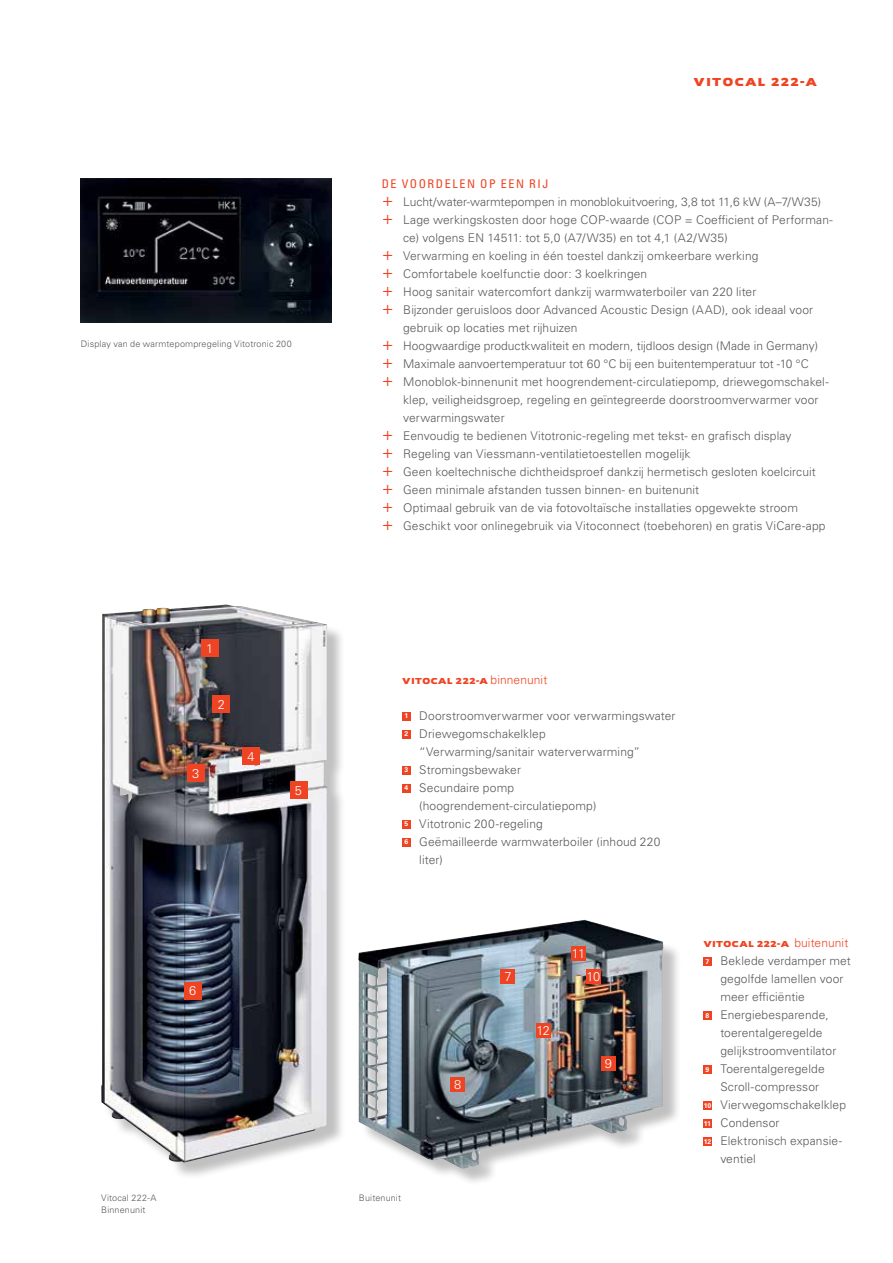
<style>
.page{position:relative;width:893px;height:1263px;background:#fff}
.page>*{position:absolute;margin:0;border:0;box-sizing:border-box;transform-origin:0 0}
.t1{font:300 12.75px "Univers LTCYR 45";color:#fff}
.t2{font:300 12px "Univers LTCYR 45";letter-spacing:.01em;color:#58595b}
.t3{font:300 12px "Univers LTCYR 45";letter-spacing:.01em;color:#58595c}
.t4{font:condensed 12px "Univers LTCYR 57";letter-spacing:.135em;color:#ef4423}
.t5{font:700 12px "Viessmann";letter-spacing:.105em;color:#ef4423}
.t6{font:300 9px/12px "Univers LTCYR 45";letter-spacing:.02em;color:#58595b}
.t7{font:700 9px "Viessmann";letter-spacing:.045em;color:#ef4423}
.s1{font-size:18px;color:#ef4423}
.s2{font-family:"Univers LTCYR 45";font-weight:300;font-size:12px}
.s3{font-family:"Univers LTCYR 65";font-weight:700;font-size:6.75px;color:#fff}
</style>
<div class="page">
<div style="left:361px;top:922px;width:321px;height:265px;background:#000;opacity:.25"></div>
<img style="left:358px;top:920px;width:305px;height:249px">
<div style="left:500px;top:969px;width:15px;height:14px;background:#ef4423"></div>
<img style="left:81px;top:179px;width:251px;height:144px">
<div style="left:450px;top:1077px;width:15px;height:14px;background:#ef4423"></div>
<div style="left:536px;top:1023px;width:15px;height:14px;background:#ef4423"></div>
<div style="left:586px;top:969px;width:15px;height:14px;background:#ef4423"></div>
<div style="left:601px;top:1055px;width:15px;height:15px;background:#ef4423"></div>
<div style="left:571px;top:946px;width:15px;height:15px;background:#ef4423"></div>
<div style="left:703px;top:957px;width:9px;height:8px;background:#ef4423"></div>
<div style="left:703px;top:1011px;width:9px;height:8px;background:#ef4423"></div>
<div style="left:703px;top:1065px;width:9px;height:8px;background:#ef4423"></div>
<div style="left:703px;top:1101px;width:9px;height:8px;background:#ef4423"></div>
<div style="left:703px;top:1119px;width:9px;height:8px;background:#ef4423"></div>
<div style="left:703px;top:1137px;width:9px;height:8px;background:#ef4423"></div>
<div style="left:103px;top:607px;width:243px;height:573px;background:#000;opacity:.25"></div>
<img style="left:101px;top:604px;width:226px;height:558px">
<div style="left:201px;top:640px;width:17px;height:17px;background:#ef4423"></div>
<div style="left:187px;top:765px;width:17px;height:17px;background:#ef4423"></div>
<div style="left:290px;top:782px;width:17px;height:17px;background:#ef4423"></div>
<div style="left:184px;top:982px;width:17px;height:17px;background:#ef4423"></div>
<div style="left:213px;top:695px;width:17px;height:17px;background:#ef4423"></div>
<div style="left:242px;top:748px;width:17px;height:17px;background:#ef4423"></div>
<div style="left:402px;top:712px;width:8px;height:8px;background:#ef4423"></div>
<div style="left:402px;top:730px;width:8px;height:8px;background:#ef4423"></div>
<div style="left:402px;top:766px;width:8px;height:8px;background:#ef4423"></div>
<div style="left:402px;top:784px;width:8px;height:8px;background:#ef4423"></div>
<div style="left:402px;top:820px;width:8px;height:8px;background:#ef4423"></div>
<div style="left:402px;top:838px;width:8px;height:8px;background:#ef4423"></div>
<p class="t6" style="left:81px;top:338px;width:213px">Display van de warmtepompregeling Vitotronic 200</p>
<p class="t1" style="left:206px;top:640px;width:9px">1</p>
<p class="t1" style="left:218px;top:696px;width:9px">2</p>
<p class="t1" style="left:192px;top:765px;width:9px">3</p>
<p class="t1" style="left:247px;top:748px;width:9px">4</p>
<p class="t1" style="left:295px;top:782px;width:9px">5</p>
<p class="t1" style="left:189px;top:982px;width:9px">6</p>
<p class="t6" style="left:101px;top:1192px;width:57px">Vitocal 222-A<br>Binnenunit</p>
<p class="t5" style="left:693px;top:73px;width:124px">VITOCAL 222-A</p>
<p class="t4" style="left:382px;top:176px;width:168px">DE VOORDELEN OP EEN RIJ</p>
<p class="t2" style="left:382px;top:194px;width:441px"><span class="s1">+</span> Lucht/water-warmtepompen in monoblokuitvoering, 3,8 tot 11,6 kW (A–7/W35)</p>
<p class="t2" style="left:382px;top:212px;width:453px"><span class="s1">+</span> Lage werkingskosten door hoge COP-waarde (COP = Coefficient of Performan-</p>
<p class="t2" style="left:403px;top:230px;width:326px">ce) volgens EN 14511: tot 5,0 (A7/W35) en tot 4,1 (A2/W35)</p>
<p class="t2" style="left:382px;top:248px;width:378px"><span class="s1">+</span> Verwarming en koeling in één toestel dankzij omkeerbare werking</p>
<p class="t2" style="left:382px;top:266px;width:267px"><span class="s1">+</span> Comfortabele koelfunctie door: 3 koelkringen</p>
<p class="t2" style="left:382px;top:284px;width:376px"><span class="s1">+</span> Hoog sanitair watercomfort dankzij warmwaterboiler van 220 liter</p>
<p class="t2" style="left:382px;top:302px;width:433px"><span class="s1">+</span> Bijzonder geruisloos door Advanced Acoustic Design (AAD), ook ideaal voor</p>
<p class="t2" style="left:403px;top:320px;width:176px">gebruik op locaties met rijhuizen</p>
<p class="t2" style="left:382px;top:338px;width:438px"><span class="s1">+</span> Hoogwaardige productkwaliteit en modern, tijdloos design (Made in Germany)</p>
<p class="t2" style="left:382px;top:356px;width:428px"><span class="s1">+</span> Maximale aanvoertemperatuur tot 60 °C bij een buitentemperatuur tot -10 °C</p>
<p class="t2" style="left:382px;top:374px;width:448px"><span class="s1">+</span> Monoblok-binnenunit met hoogrendement-circulatiepomp, driewegomschakel-</p>
<p class="t2" style="left:403px;top:392px;width:417px">klep, veiligheidsgroep, regeling en geïntegreerde doorstroomverwarmer voor</p>
<p class="t2" style="left:403px;top:410px;width:103px">verwarmingswater</p>
<p class="t2" style="left:382px;top:428px;width:411px"><span class="s1">+</span> Eenvoudig te bedienen Vitotronic-regeling met tekst- en grafisch display</p>
<p class="t2" style="left:382px;top:446px;width:310px"><span class="s1">+</span> Regeling van Viessmann-ventilatietoestellen mogelijk</p>
<p class="t2" style="left:382px;top:464px;width:435px"><span class="s1">+</span> Geen koeltechnische dichtheidsproef dankzij hermetisch gesloten koelcircuit</p>
<p class="t2" style="left:382px;top:482px;width:319px"><span class="s1">+</span> Geen minimale afstanden tussen binnen- en buitenunit</p>
<p class="t2" style="left:382px;top:500px;width:418px"><span class="s1">+</span> Optimaal gebruik van de via fotovoltaïsche installaties opgewekte stroom</p>
<p class="t2" style="left:382px;top:518px;width:445px"><span class="s1">+</span> Geschikt voor onlinegebruik via Vitoconnect (toebehoren) en gratis ViCare-app</p>
<p class="t7" style="left:402px;top:675px;width:147px">VITOCAL 222-A <span class="s2">binnenunit</span></p>
<p class="t3" style="left:404px;top:708px;width:273px"><span class="s3">1</span> Doorstroomverwarmer voor verwarmingswater</p>
<p class="t3" style="left:404px;top:726px;width:143px"><span class="s3">2</span> Driewegomschakelklep</p>
<p class="t3" style="left:419px;top:744px;width:222px">“Verwarming/sanitair waterverwarming”</p>
<p class="t3" style="left:404px;top:762px;width:118px"><span class="s3">3</span> Stromingsbewaker</p>
<p class="t3" style="left:404px;top:780px;width:111px"><span class="s3">4</span> Secundaire pomp</p>
<p class="t3" style="left:419px;top:798px;width:179px">(hoogrendement-circulatiepomp)</p>
<p class="t3" style="left:404px;top:816px;width:140px"><span class="s3">5</span> Vitotronic 200-regeling</p>
<p class="t3" style="left:404px;top:834px;width:257px"><span class="s3">6</span> Geëmailleerde warmwaterboiler (inhoud 220</p>
<p class="t3" style="left:419px;top:852px;width:25px">liter)</p>
<p class="t6" style="left:359px;top:1192px;width:44px">Buitenunit</p>
<p class="t1" style="left:454px;top:1076px;width:9px">8</p>
<p class="t1" style="left:504px;top:968px;width:9px">7</p>
<p class="t1" style="left:536px;top:1022px;width:15px">12</p>
<p class="t1" style="left:572px;top:945px;width:15px">11</p>
<p class="t1" style="left:586px;top:968px;width:15px">10</p>
<p class="t1" style="left:605px;top:1055px;width:9px">9</p>
<p class="t7" style="left:703px;top:938px;width:147px">VITOCAL 222-A <span class="s2">buitenunit</span></p>
<p class="t3" style="left:706px;top:953px;width:147px"><span class="s3">7</span> Beklede verdamper met</p>
<p class="t3" style="left:720px;top:971px;width:125px">gegolfde lamellen voor</p>
<p class="t3" style="left:720px;top:989px;width:86px">meer efficiëntie</p>
<p class="t3" style="left:706px;top:1007px;width:125px"><span class="s3">8</span> Energiebesparende,</p>
<p class="t3" style="left:720px;top:1025px;width:104px">toerentalgeregelde</p>
<p class="t3" style="left:720px;top:1043px;width:117px">gelijkstroomventilator</p>
<p class="t3" style="left:706px;top:1061px;width:121px"><span class="s3">9</span> Toerentalgeregelde</p>
<p class="t3" style="left:720px;top:1079px;width:100px">Scroll-compressor</p>
<p class="t3" style="left:704px;top:1097px;width:144px"><span class="s3">10</span> Vierwegomschakelklep</p>
<p class="t3" style="left:704px;top:1115px;width:77px"><span class="s3">11</span> Condensor</p>
<p class="t3" style="left:704px;top:1133px;width:140px"><span class="s3">12</span> Elektronisch expansie-</p>
<p class="t3" style="left:720px;top:1151px;width:37px">ventiel</p>
</div>
